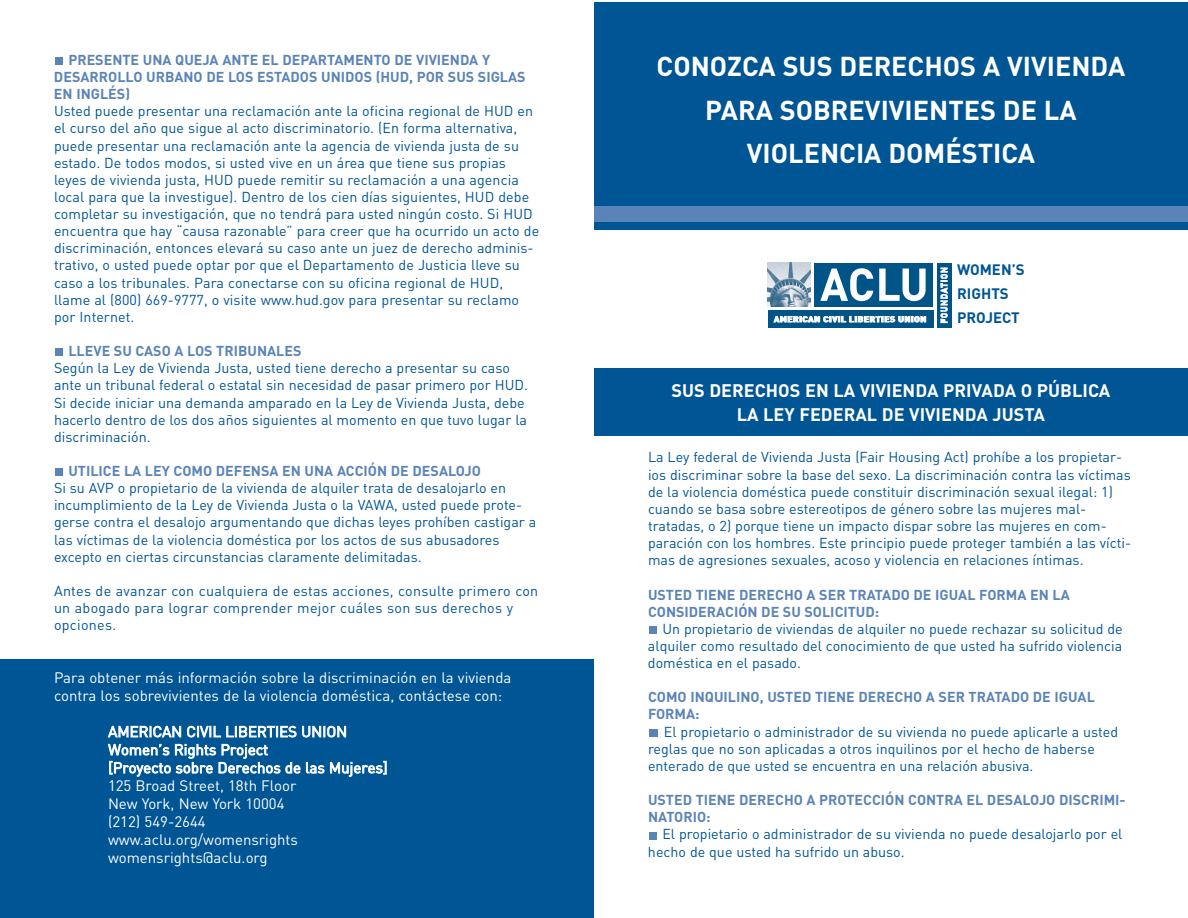
<style>
.page{position:relative;width:1188px;height:918px;background:#fff}
.page>*{position:absolute;margin:0;border:0;box-sizing:border-box;transform-origin:0 0}
.t1{font:700 27px/43.5px "DIN";color:#fff;text-align:center}
.t2{font:700 18px/24px "DIN";color:#fff;text-align:center}
.t3{font:15px/18px "DIN";color:#fff}
.t4{font:700 15px/24px "DIN";color:#005594}
.t5{font:14.25px/17.1px "DIN";color:#005594}
.t6{font:700 14.25px/17.1px "DIN";color:#5b84b6}
.t7{font:14.25px/17.1px "DIN";letter-spacing:.02em;color:#005594}
</style>
<div class="page">
<div style="left:594px;top:2px;width:594px;height:228px;background:#005594"></div>
<div style="left:0;top:659px;width:594px;height:259px;background:#005594"></div>
<div style="left:594px;top:206px;width:594px;height:15px;background:#5b84b6"></div>
<div style="left:594px;top:368px;width:594px;height:68px;background:#005594"></div>
<div style="left:650px;top:832px;width:7px;height:7px;background:#5b84b6"></div>
<div style="left:650px;top:729px;width:8px;height:8px;background:#5b84b6"></div>
<div style="left:650px;top:626px;width:7px;height:8px;background:#5b84b6"></div>
<div style="left:56px;top:469px;width:7px;height:7px;background:#5b84b6"></div>
<div style="left:56px;top:349px;width:7px;height:7px;background:#5b84b6"></div>
<div style="left:56px;top:57px;width:7px;height:8px;background:#5b84b6"></div>
<svg style="left:767px;top:262px;width:185px;height:66px"></svg>
<div style="left:815px;top:263px;width:118px;height:43px;background:#005487"></div>
<svg style="left:820px;top:268px;width:53px;height:33px"></svg>
<svg style="left:879px;top:269px;width:47px;height:32px"></svg>
<div style="left:768px;top:310px;width:165px;height:18px;background:#005487"></div>
<svg style="left:774px;top:316px;width:152px;height:6px"></svg>
<svg style="left:937px;top:263px;width:14px;height:65px"></svg>
<svg style="left:941px;top:268px;width:6px;height:55px"></svg>
<img style="left:768px;top:263px;width:43px;height:43px">
<p class="t6" style="left:54px;top:51px;width:473px;text-indent:14px">PRESENTE UNA QUEJA ANTE EL DEPARTAMENTO DE VIVIENDA Y<br>DESARROLLO URBANO DE LOS ESTADOS UNIDOS (HUD, POR SUS SIGLAS<br>EN INGLÉS)</p>
<p class="t5" style="left:54px;top:102px;width:487px">Usted puede presentar una reclamación ante la oficina regional de HUD en el curso del año que sigue al acto discriminatorio. (En forma alternativa, puede presentar una reclamación ante la agencia de vivienda justa de su estado. De todos modos, si usted vive en un área que tiene sus propias leyes de vivienda justa, HUD puede remitir su reclamación a una agencia local para que la investigue). Dentro de los cien días siguientes, HUD debe completar su investigación, que no tendrá para usted ningún costo. Si HUD encuentra que hay “causa razonable” para creer que ha ocurrido un acto de discriminación, entonces elevará su caso ante un juez de derecho adminis&shy;trativo, o usted puede optar por que el Departamento de Justicia lleve su caso a los tribunales. Para conectarse con su oficina regional de HUD, llame al (800) 669-9777, o visite www.hud.gov para presentar su reclamo por Internet.</p>
<p class="t6" style="left:68px;top:342px;width:235px">LLEVE SU CASO A LOS TRIBUNALES</p>
<p class="t5" style="left:54px;top:359px;width:475px">Según la Ley de Vivienda Justa, usted tiene derecho a presentar su caso ante un tribunal federal o estatal sin necesidad de pasar primero por HUD.<br>Si decide iniciar una demanda amparado en la Ley de Vivienda Justa, debe hacerlo dentro de los dos años siguientes al momento en que tuvo lugar la discriminación.</p>
<p class="t6" style="left:68px;top:462px;width:414px">UTILICE LA LEY COMO DEFENSA EN UNA ACCIÓN DE DESALOJO</p>
<p class="t5" style="left:54px;top:479px;width:484px">Si su AVP o propietario de la vivienda de alquiler trata de desalojarlo en incumplimiento de la Ley de Vivienda Justa o la VAWA, usted puede prote&shy;gerse contra el desalojo argumentando que dichas leyes prohíben castigar a las víctimas de la violencia doméstica por los actos de sus abusadores excepto en ciertas circunstancias claramente delimitadas.</p>
<p class="t7" style="left:54px;top:582px;width:486px">Antes de avanzar con cualquiera de estas acciones, consulte primero con un abogado para lograr comprender mejor cuáles son sus derechos y opciones.</p>
<p class="t3" style="left:54px;top:668px;width:459px">Para obtener más información sobre la discriminación en la vivienda contra los sobrevivientes de la violencia doméstica, contáctese con:</p>
<p class="t3" style="left:108px;top:722px;width:281px">AMERICAN CIVIL LIBERTIES UNION<br>Women’s Rights Project<br>[Proyecto sobre Derechos de las Mujeres]<br>125 Broad Street, 18th Floor<br>New York, New York 10004<br>(212) 549-2644 www.aclu.org/womensrights womensrights@aclu.org</p>
<h1 class="t1" style="left:657px;top:44px;width:470px">CONOZCA SUS DERECHOS A VIVIENDA<br>PARA SOBREVIVIENTES DE LA<br>VIOLENCIA DOMÉSTICA</h1>
<p class="t4" style="left:957px;top:258px;width:69px">WOMEN’S<br>RIGHTS<br>PROJECT</p>
<p class="t2" style="left:672px;top:378px;width:440px">SUS DERECHOS EN LA VIVIENDA PRIVADA O PÚBLICA<br>LA LEY FEDERAL DE VIVIENDA JUSTA</p>
<p class="t5" style="left:648px;top:448px;width:485px">La Ley federal de Vivienda Justa (Fair Housing Act) prohíbe a los propietar&shy;ios discriminar sobre la base del sexo. La discriminación contra las víctimas de la violencia doméstica puede constituir discriminación sexual ilegal: 1) cuando se basa sobre estereotipos de género sobre las mujeres mal&shy;tratadas, o 2) porque tiene un impacto dispar sobre las mujeres en com&shy;paración con los hombres. Este principio puede proteger también a las vícti&shy;mas de agresiones sexuales, acoso y violencia en relaciones íntimas.</p>
<p class="t6" style="left:648px;top:585px;width:423px">USTED TIENE DERECHO A SER TRATADO DE IGUAL FORMA EN LA<br>CONSIDERACIÓN DE SU SOLICITUD:</p>
<p class="t5" style="left:648px;top:620px;width:476px;text-align:justify;text-indent:14px">Un propietario de viviendas de alquiler no puede rechazar su solicitud de alquiler como resultado del conocimiento de que usted ha sufrido violencia doméstica en el pasado.</p>
<p class="t6" style="left:648px;top:688px;width:448px">COMO INQUILINO, USTED TIENE DERECHO A SER TRATADO DE IGUAL<br>FORMA:</p>
<p class="t5" style="left:648px;top:722px;width:472px;text-indent:16px">El propietario o administrador de su vivienda no puede aplicarle a usted reglas que no son aplicadas a otros inquilinos por el hecho de haberse enterado de que usted se encuentra en una relación abusiva.</p>
<p class="t6" style="left:648px;top:791px;width:479px">USTED TIENE DERECHO A PROTECCIÓN CONTRA EL DESALOJO DISCRIMI-<br>NATORIO:</p>
<p class="t5" style="left:648px;top:825px;width:476px;text-indent:14px">El propietario o administrador de su vivienda no puede desalojarlo por el hecho de que usted ha sufrido un abuso.</p>
</div>
